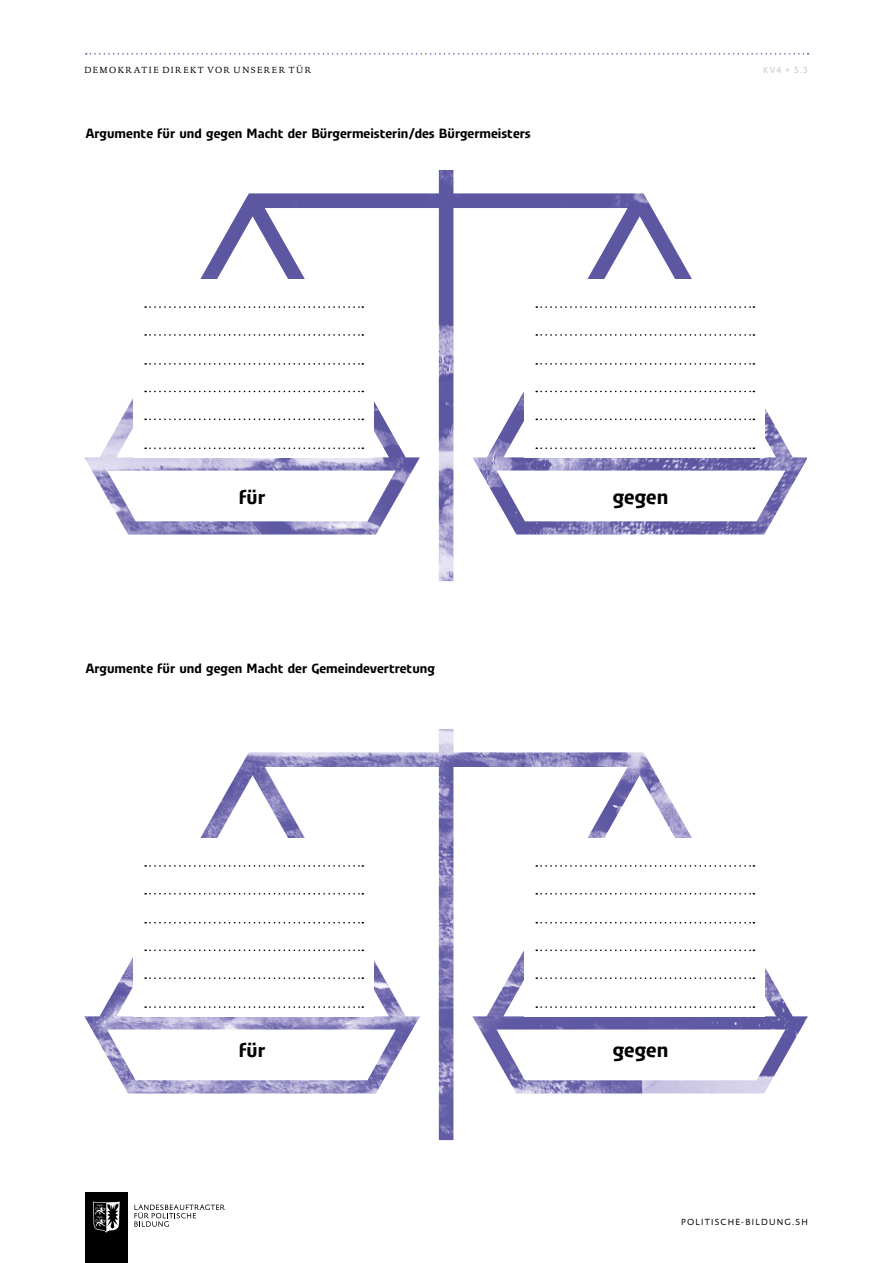
<style>
.page{position:relative;width:893px;height:1263px;background:#fff}
.page>*{position:absolute;margin:0;border:0;box-sizing:border-box;transform-origin:0 0}
.t1{font:700 20.7px "Urby";color:#000}
.t2{font:700 20.1px "Urby";color:#000}
.t3{font:700 13.5px "Urby";color:#000}
.t4{font:9px "DTL Documenta T Caps";letter-spacing:.165em;color:#000}
.t5{font:9px "DTL Documenta Sans TOT";letter-spacing:.13em;color:#000}
.t6{font:9px "DTL Documenta Sans TOT";color:#c6c6c6}
</style>
<div class="page">
<svg style="left:86px;top:53px;width:722px;height:2px"></svg>
<svg style="left:134px;top:1204px;width:91px;height:23px"></svg>
<div style="left:85px;top:1192px;width:42px;height:71px;background:#000"></div>
<svg style="left:93px;top:1201px;width:27px;height:32px"></svg>
<img style="left:84px;top:170px;width:723px;height:411px">
<img style="left:84px;top:729px;width:724px;height:411px">
<div style="left:525px;top:279px;width:240px;height:178px;background:#fff"></div>
<div style="left:134px;top:279px;width:240px;height:178px;background:#fff"></div>
<svg style="left:536px;top:306px;width:218px;height:2px"></svg>
<svg style="left:145px;top:306px;width:218px;height:2px"></svg>
<svg style="left:536px;top:391px;width:218px;height:1px"></svg>
<svg style="left:145px;top:391px;width:218px;height:1px"></svg>
<svg style="left:536px;top:334px;width:218px;height:2px"></svg>
<svg style="left:145px;top:334px;width:218px;height:2px"></svg>
<svg style="left:536px;top:418px;width:218px;height:2px"></svg>
<svg style="left:145px;top:418px;width:218px;height:2px"></svg>
<svg style="left:536px;top:363px;width:218px;height:2px"></svg>
<svg style="left:145px;top:363px;width:218px;height:2px"></svg>
<svg style="left:536px;top:447px;width:218px;height:2px"></svg>
<svg style="left:145px;top:447px;width:218px;height:2px"></svg>
<div style="left:525px;top:838px;width:240px;height:178px;background:#fff"></div>
<div style="left:134px;top:838px;width:240px;height:178px;background:#fff"></div>
<svg style="left:536px;top:865px;width:218px;height:2px"></svg>
<svg style="left:145px;top:865px;width:218px;height:2px"></svg>
<svg style="left:536px;top:949px;width:218px;height:2px"></svg>
<svg style="left:145px;top:949px;width:218px;height:2px"></svg>
<svg style="left:536px;top:893px;width:218px;height:1px"></svg>
<svg style="left:145px;top:893px;width:218px;height:1px"></svg>
<svg style="left:536px;top:977px;width:218px;height:2px"></svg>
<svg style="left:145px;top:977px;width:218px;height:2px"></svg>
<svg style="left:536px;top:922px;width:218px;height:1px"></svg>
<svg style="left:145px;top:922px;width:218px;height:1px"></svg>
<svg style="left:536px;top:1006px;width:218px;height:2px"></svg>
<svg style="left:145px;top:1006px;width:218px;height:2px"></svg>
<p class="t4" style="left:84px;top:64px;width:229px">DEMOKRATIE DIREKT VOR UNSERER TÜR</p>
<p class="t3" style="left:85px;top:124px;width:447px">Argumente für und gegen Macht der Bürgermeisterin/des Bürgermeisters</p>
<p class="t6" style="left:763px;top:64px;width:46px">KV4 + 5.3</p>
<h2 class="t2" style="left:239px;top:482px;width:28px">für</h2>
<p class="t3" style="left:85px;top:658px;width:351px">Argumente für und gegen Macht der Gemeindevertretung</p>
<h1 class="t1" style="left:613px;top:482px;width:57px">gegen</h1>
<h2 class="t2" style="left:239px;top:1036px;width:28px">für</h2>
<h1 class="t1" style="left:613px;top:1035px;width:57px">gegen</h1>
<p class="t5" style="left:681px;top:1217px;width:128px">POLITISCHE-BILDUNG.SH</p>
</div>
